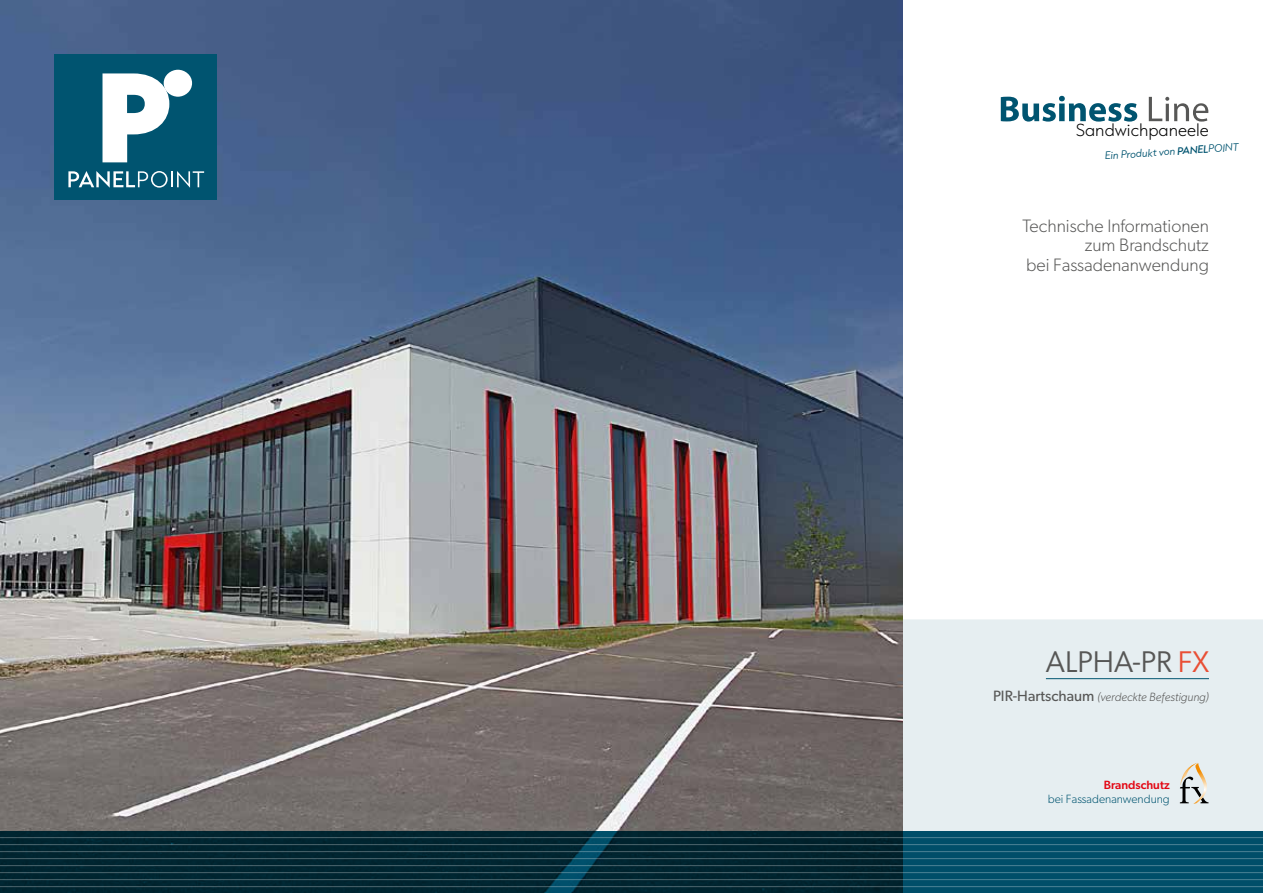
<style>
.page{position:relative;width:1263px;height:893px;background:#fff}
.page>*{position:absolute;margin:0;border:0;box-sizing:border-box;transform-origin:0 0}
.t1{font:30px "Gibson";color:#575756}
.t2{font:300 18px/19.5px "Gibson";color:#575756;text-align:right}
.t3{font:200 14.7px "Capitana";color:#000}
.t4{font:italic 300 12px "Gibson";color:#575756}
.t5{font:300 12px "Gibson";color:#005470}
.t6{font:500 12px "Gibson";color:#e30613}
.t7{font:italic 300 9.15px "Capitana";color:#005470}
.s1{font-weight:500}
.s2{color:#e94f35}
.s3{font-weight:400;font-style:normal;font-size:15px}
</style>
<div class="page">
<div style="left:902px;top:619px;width:361px;height:212px;background:#e6eef1"></div>
<img style="left:0;top:0;width:902px;height:831px">
<svg style="left:0;top:831px;width:1263px;height:62px;background:#013241"></svg>
<svg style="left:1180px;top:763px;width:39px;height:41px;background:#d0d0ca"></svg>
<hr style="left:0;top:837px;width:1263px;height:1px;background:#fff">
<hr style="left:0;top:844px;width:1263px;height:1px;background:#fff">
<hr style="left:0;top:851px;width:1263px;height:1px;background:#fff">
<hr style="left:0;top:858px;width:1263px;height:1px;background:#fff">
<hr style="left:0;top:865px;width:1263px;height:1px;background:#fff">
<hr style="left:0;top:872px;width:1263px;height:1px;background:#fff">
<hr style="left:0;top:879px;width:1263px;height:1px;background:#fff">
<hr style="left:0;top:886px;width:1263px;height:1px;background:#fff">
<hr style="left:1046px;top:678px;width:163px;height:1px;background:#005470">
<div style="left:54px;top:54px;width:162px;height:145px;background:#005470"></div>
<svg style="left:103px;top:73px;width:66px;height:89px"></svg>
<div style="left:164px;top:70px;width:28px;height:27px;background:#fff;border-radius:50%"></div>
<svg style="left:68px;top:171px;width:136px;height:17px"></svg>
<svg style="left:1001px;top:96px;width:136px;height:26px"></svg>
<svg style="left:1149px;top:97px;width:59px;height:25px"></svg>
<p class="t3" style="left:1076px;top:119px;width:134px">Sandwichpaneele</p>
<p class="t7" style="left:1104px;top:149px;width:135px;rotate:-4deg">Ein Produkt von <span class="s1">PANEL</span>POINT</p>
<p class="t2" style="left:1022px;top:216px;width:188px">Technische Informationen zum Brandschutz<br>bei Fassadenanwendung</p>
<h1 class="t1" style="left:1046px;top:644px;width:165px">ALPHA-PR <span class="s2">FX</span></h1>
<p class="t4" style="left:993px;top:689px;width:217px"><span class="s3">PIR-Hartschaum</span> (verdeckte Befestigung)</p>
<p class="t6" style="left:1104px;top:778px;width:67px">Brandschutz</p>
<p class="t5" style="left:1048px;top:791px;width:123px">bei Fassadenanwendung</p>
</div>
